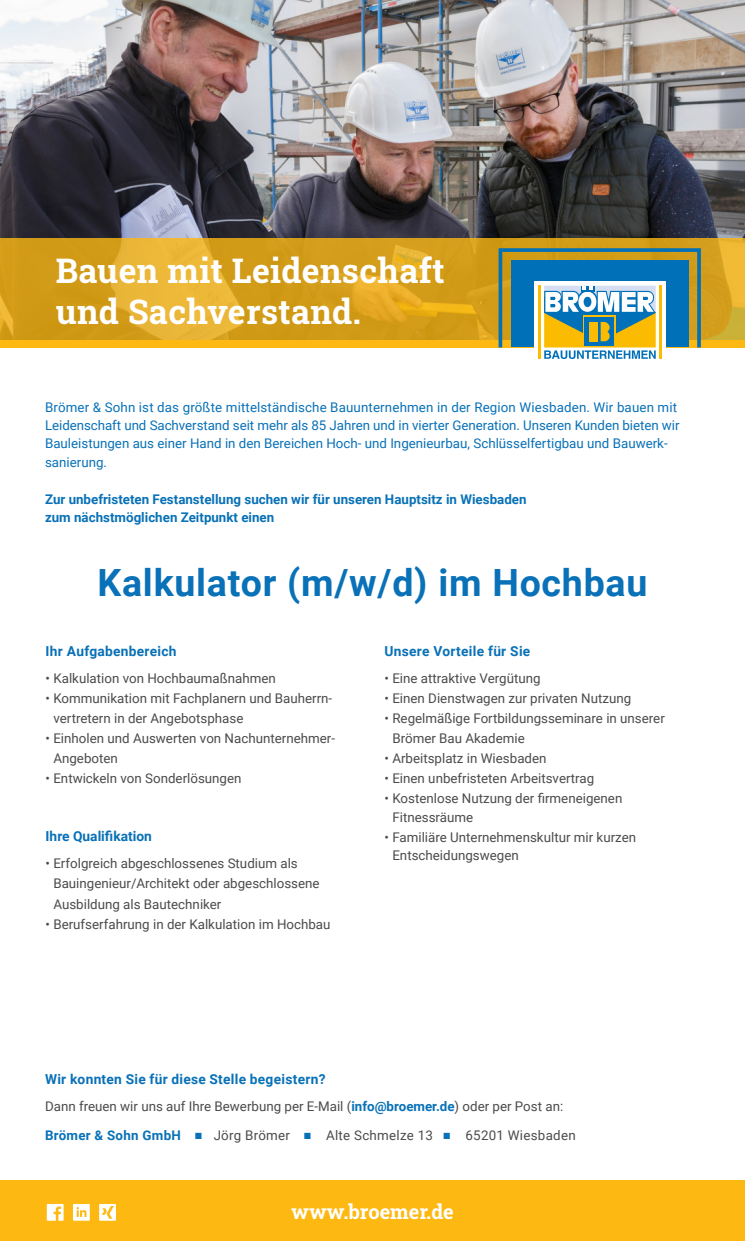
<style>
.page{position:relative;width:745px;height:1241px;background:#fff}
.page>*{position:absolute;margin:0;border:0;box-sizing:border-box;transform-origin:0 0}
.t1{font:700 37.5px "Roboto";letter-spacing:.02em;color:#0971b7}
.t2{font:700 33.88px/40.6px "Roboto Slab";letter-spacing:.01em;color:#fff}
.t3{font:700 20px "Roboto Slab";color:#fff}
.t4{font:700 13.75px "Roboto";letter-spacing:.02em;color:#0971b7}
.t5{font:700 13.75px "Roboto";color:#0971b7}
.t6{font:13.38px/20px "Roboto";color:#4b4b4b}
.t7{font:13.38px/18.5px "Roboto";color:#0971b7}
.t8{font:700 13.38px/18.5px "Roboto";color:#0971b7}
.s1{font-weight:700;color:#0971b7}
.s2{font-family:"Arial Narrow";color:#0971b7}
</style>
<div class="page">
<img style="left:0;top:0;width:744px;height:238px">
<svg style="left:0;top:238px;width:744px;height:102px;background:#d8a220"></svg>
<div style="left:0;top:340px;width:744px;height:7px;background:#fdb912"></div>
<div style="left:0;top:1180px;width:744px;height:60px;background:#fdb912"></div>
<svg style="left:498px;top:248px;width:202px;height:111px"></svg>
<div style="left:589px;top:322px;width:8px;height:19px;background:#fbbb00"></div>
<svg style="left:47px;top:1204px;width:17px;height:16px"></svg>
<svg style="left:99px;top:1204px;width:17px;height:16px"></svg>
<svg style="left:73px;top:1204px;width:17px;height:16px"></svg>
<h2 class="t2" style="left:56px;top:249px;width:390px">Bauen mit Leidenschaft und Sachverstand.</h2>
<p class="t7" style="left:45px;top:397px;width:635px">Brömer &amp; Sohn ist das größte mittelständische Bauunternehmen in der Region Wiesbaden. Wir bauen mit Leidenschaft und Sachverstand seit mehr als 85 Jahren und in vierter Generation. Unseren Kunden bieten wir Bauleistungen aus einer Hand in den Bereichen Hoch- und Ingenieurbau, Schlüsselfertigbau und Bauwerk&shy;sanierung.</p>
<p class="t8" style="left:45px;top:489px;width:482px">Zur unbefristeten Festanstellung suchen wir für unseren Hauptsitz in Wiesbaden zum nächstmöglichen Zeitpunkt einen</p>
<h1 class="t1" style="left:97px;top:556px;width:551px">Kalkulator (m/w/d) im Hochbau</h1>
<p class="t4" style="left:46px;top:641px;width:132px">Ihr Aufgabenbereich</p>
<p class="t6" style="left:46px;top:667px;width:232px">• Kalkulation von Hochbaumaßnahmen</p>
<p class="t6" style="left:53px;top:687px;width:280px;text-indent:-8px">• Kommunikation mit Fachplanern und Bauherrn&shy;vertretern in der Angebotsphase</p>
<p class="t6" style="left:53px;top:727px;width:283px;text-indent:-8px">• Einholen und Auswerten von Nachunternehmer-<br>Angeboten</p>
<p class="t6" style="left:46px;top:767px;width:197px">• Entwickeln von Sonderlösungen</p>
<p class="t5" style="left:46px;top:826px;width:108px">Ihre Qualifikation</p>
<p class="t6" style="left:53px;top:853px;width:267px;text-indent:-8px">• Erfolgreich abgeschlossenes Studium als<br>Bauingenieur/Architekt oder abgeschlossene<br>Ausbildung als Bautechniker</p>
<p class="t6" style="left:46px;top:913px;width:286px">• Berufserfahrung in der Kalkulation im Hochbau</p>
<p class="t4" style="left:384px;top:641px;width:147px">Unsere Vorteile für Sie</p>
<p class="t6" style="left:384px;top:667px;width:157px">• Eine attraktive Vergütung</p>
<p class="t6" style="left:384px;top:687px;width:248px">• Einen Dienstwagen zur privaten Nutzung</p>
<p class="t6" style="left:392px;top:707px;width:274px;text-indent:-8px">• Regelmäßige Fortbildungsseminare in unserer<br>Brömer Bau Akademie</p>
<p class="t6" style="left:384px;top:747px;width:163px">• Arbeitsplatz in Wiesbaden</p>
<p class="t6" style="left:384px;top:767px;width:211px">• Einen unbefristeten Arbeitsvertrag</p>
<p class="t6" style="left:392px;top:788px;width:231px;line-height:18.5px;text-indent:-8px">• Kostenlose Nutzung der firmeneigenen<br>Fitnessräume</p>
<p class="t6" style="left:392px;top:827px;width:245px;line-height:18.5px;text-indent:-8px">• Familiäre Unternehmenskultur mir kurzen<br>Entscheidungswegen</p>
<p class="t4" style="left:45px;top:1069px;width:282px">Wir konnten Sie für diese Stelle begeistern?</p>
<p class="t6" style="left:45px;top:1091px;width:532px;line-height:29.1px">Dann freuen wir uns auf Ihre Bewerbung per E-Mail (<span class="s1">info@broemer.de</span>) oder per Post an:<br><span class="s1">Brömer &amp; Sohn GmbH</span> <span class="s2">■</span> Jörg Brömer <span class="s2">■</span> Alte Schmelze 13 <span class="s2">■</span> 65201 Wiesbaden</p>
<h3 class="t3" style="left:291px;top:1197px;width:164px">www.broemer.de</h3>
</div>
